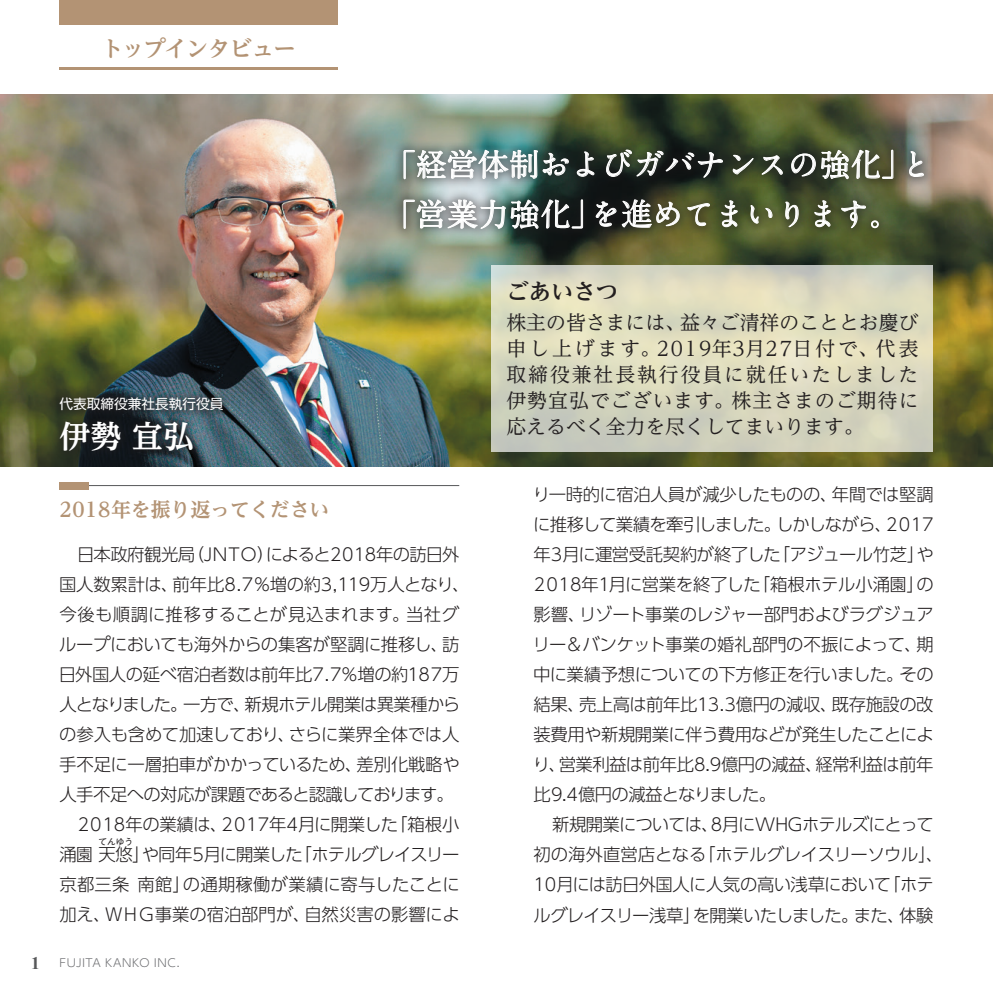
<style>
.page{position:relative;width:993px;height:993px;background:#fff}
.page>*{position:absolute;margin:0;border:0;box-sizing:border-box;transform-origin:0 0}
.t1{font:700 30.97px/49.5px "A1 Mincho Std";color:#fff}
.t2{font:700 30.97px "UD Reimin Pr 6 N";color:#fff}
.t3{font:700 22.4px "UD Reimin Pro";letter-spacing:-.035em;color:#b39374}
.t4{font:700 22.4px "UD Reimin Pro";color:#231f20}
.t5{font:19.78px/26.1px "UD Reimin Pro";letter-spacing:.05em;color:#231f20;text-align:justify}
.t6{font:700 19.78px "UD Reimin Pro";color:#b39374}
.t7{font:300 17.32px/30.1px "UD Shin Go Pro";letter-spacing:-.03em;color:#231f20;text-align:justify}
.t8{font:300 17.32px/30.1px "UD Shin Go Pro";letter-spacing:-.005em;color:#231f20}
.t9{font:300 17.32px "UD Shin Go Pro";letter-spacing:-.05em;color:#231f20}
.t10{font:300 17.32px "UD Shin Go Pro";letter-spacing:.015em;color:#231f20}
.t11{font:13.65px "UD Shin Go Pro";color:#fff}
.t12{font:300 11.2px "UD Shin Go Pro";letter-spacing:.04em;color:#6c6d70}
.t13{font:300 8.75px "UD Shin Go Pro";color:#231f20}
.s1{font-family:"Times New Roman MT Std";font-weight:700;font-size:17.32px;color:#57585a}
</style>
<div class="page">
<img style="left:0;top:94px;width:992px;height:372px">
<div style="left:391px;top:138px;width:543px;height:102px;background:#231f20;opacity:.5"></div>
<svg style="left:908px;top:141px;width:16px;height:36px"></svg>
<img style="left:403px;top:130px;width:490px;height:150px">
<hr style="left:60px;top:485px;width:399px;height:1px;background:#57585a">
<div style="left:60px;top:481px;width:29px;height:8px;background:#b39374"></div>
<div style="left:51px;top:388px;width:180px;height:31px;background:#231f20;opacity:.5"></div>
<div style="left:51px;top:413px;width:151px;height:46px;background:#231f20;opacity:.5"></div>
<svg style="left:491px;top:265px;width:442px;height:186px;background:#d8d7bf"></svg>
<div style="left:60px;top:0;width:277px;height:25px;background:#b39374"></div>
<hr style="left:60px;top:67px;width:277px;height:2px;background:#b39374">
<p class="t3" style="left:101px;top:30px;width:196px">トップインタビュー</p>
<p class="t11" style="left:60px;top:393px;width:165px">代表取締役兼社長執行役員</p>
<h1 class="t2" style="left:60px;top:411px;width:136px">伊勢 宜弘</h1>
<h1 class="t1" style="left:384px;top:135px;width:548px">「経営体制およびガバナンスの強化」と「営業力強化」を進めてまいります。</h1>
<p class="t4" style="left:506px;top:273px;width:113px">ごあいさつ</p>
<p class="t5" style="left:506px;top:309px;width:413px">株主の皆さまには、益々ご清祥のこととお慶び申し上げます。2019年3月27日付で、代表取締役兼社長執行役員に就任いたしました伊勢宜弘でございます。株主さまのご期待に応えるべく全力を尽くしてまいります。</p>
<p class="t6" style="left:60px;top:493px;width:271px">2018年を振り返ってください</p>
<p class="t7" style="left:77px;top:538px;width:383px">日本政府観光局（JNTO）によると2018年の訪日外</p>
<p class="t7" style="left:59px;top:568px;width:412px">国人数累計は、前年比8.7%増の約3,119万人となり、</p>
<p class="t10" style="left:59px;top:600px;width:401px">今後も順調に推移することが見込まれます。当社グ</p>
<p class="t7" style="left:59px;top:628px;width:401px">ループにおいても海外からの集客が堅調に推移し、訪</p>
<p class="t7" style="left:59px;top:658px;width:402px">日外国人の延べ宿泊者数は前年比7.7％増の約187万</p>
<p class="t9" style="left:59px;top:690px;width:402px">人となりました。一方で、新規ホテル開業は異業種から</p>
<p class="t7" style="left:59px;top:718px;width:401px">の参入も含めて加速しており、さらに業界全体では人</p>
<p class="t7" style="left:59px;top:748px;width:402px">手不足に一層拍車がかかっているため、差別化戦略や</p>
<p class="t7" style="left:59px;top:778px;width:396px">人手不足への対応が課題であると認識しております。</p>
<p class="t8" style="left:78px;top:808px;width:383px">2018年の業績は、2017年4月に開業した「箱根小</p>
<p class="t9" style="left:59px;top:840px;width:401px">涌園 天悠」や同年5月に開業した「ホテルグレイスリー</p>
<p class="t13" style="left:99px;top:834px;width:36px">てんゆう</p>
<p class="t8" style="left:59px;top:868px;width:402px">京都三条 南館」の通期稼働が業績に寄与したことに加え、ＷＨＧ事業の宿泊部門が、自然災害の影響によ</p>
<p class="t12" style="left:31px;top:953px;width:150px"><span class="s1">1</span> FUJITA KANKO INC.</p>
<p class="t7" style="left:532px;top:478px;width:402px">り一時的に宿泊人員が減少したものの、年間では堅調に推移して業績を牽引しました。しかしながら、2017年3月に運営受託契約が終了した「アジュール竹芝」や2018年1月に営業を終了した「箱根ホテル小涌園」の影響、リゾート事業のレジャー部門およびラグジュアリー＆バンケット事業の婚礼部門の不振によって、期中に業績予想についての下方修正を行いました。その結果、売上高は前年比13.3億円の減収、既存施設の改装費用や新規開業に伴う費用などが発生したことにより、営業利益は前年比8.9億円の減益、経常利益は前年比9.4億円の減益となりました。</p>
<p class="t7" style="left:533px;top:808px;width:411px;text-align:center">新規開業については、8月にWHGホテルズにとって<br>初の海外直営店となる「ホテルグレイスリーソウル」、<br>10月には訪日外国人に人気の高い浅草において「ホテルグレイスリー浅草」を開業いたしました。また、体験</p>
</div>
